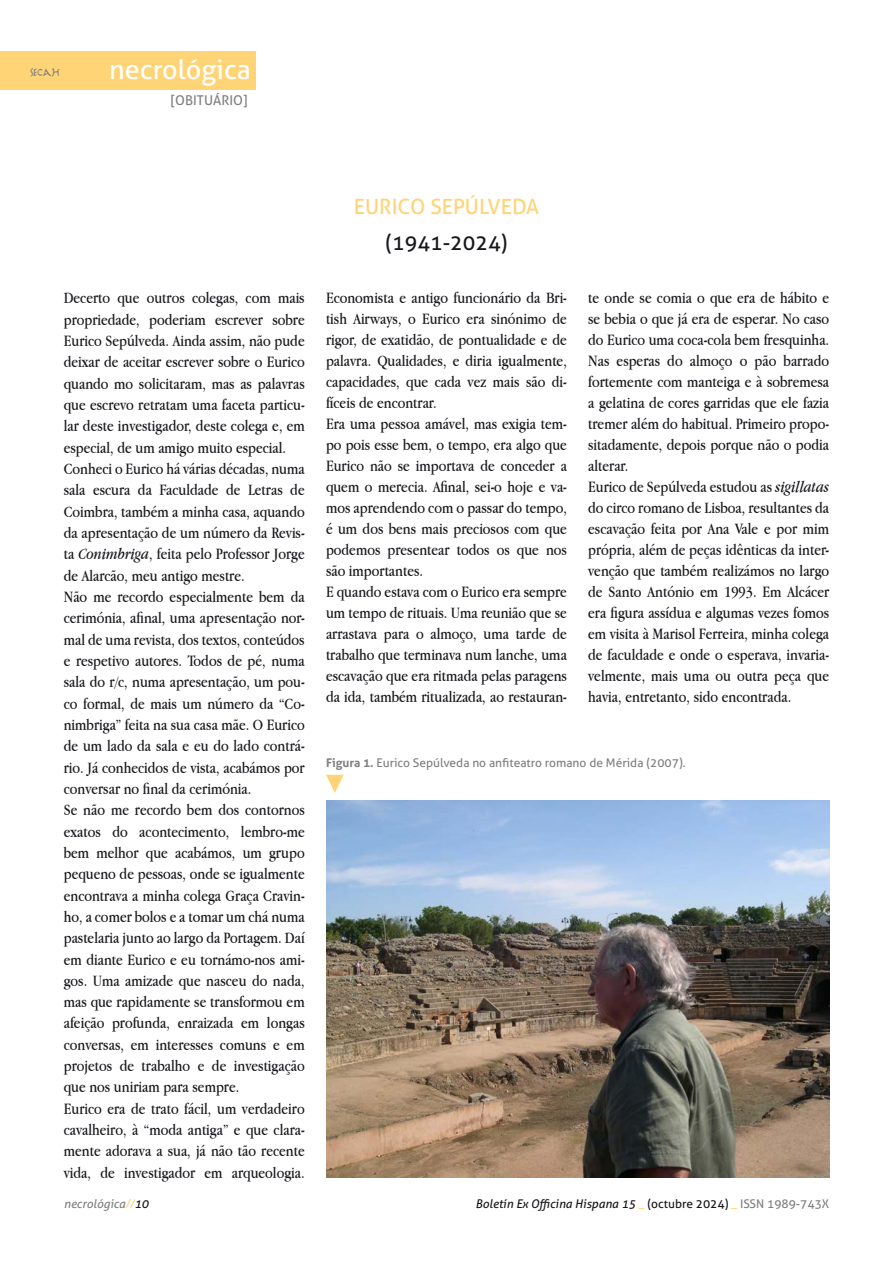
<style>
.page{position:relative;width:893px;height:1263px;background:#fff}
.page>*{position:absolute;margin:0;border:0;box-sizing:border-box;transform-origin:0 0}
.t1{font:27px "Aller";color:#fff}
.NombreDifunto{font:21px "Aller";color:#ffd476}
.NombreDifunto-2{font:21px "Aller";color:#1a171c}
.t2{font:18px "Marathon II";color:#808080}
.TextoCorrido{font:16.5px/21.3px "Apple Garamond";color:#1a171c;text-align:justify}
.t3{font:13.5px "Aller";color:#808080}
.pieFigura{font:12px "Aller";color:#808080}
.t4{font:italic 12px "Aller";color:#1a171c}
.t5{font:italic 12px "Aller";color:#808080}
.s1{font-style:italic}
.s2{font-weight:700}
.s3{color:#ffd476}
.s4{color:#1a171c}
.s5{font-style:normal;color:#ffd476}
.s6{font-style:normal}
.s7{font-style:normal;color:#808080}
</style>
<div class="page">
<div style="left:0;top:51px;width:255px;height:38px;background:#ffd476"></div>
<img style="left:326px;top:800px;width:503px;height:378px">
<svg style="left:326px;top:775px;width:18px;height:18px"></svg>
<p class="t2" style="left:31px;top:64px;width:31px">secah</p>
<h1 class="t1" style="left:109px;top:53px;width:143px">necrológica</h1>
<p class="t3" style="left:171px;top:92px;width:78px">[OBITUÁRIO]</p>
<p class="TextoCorrido" style="left:64px;top:287px;width:242px">Decerto que outros colegas, com mais propriedade, poderiam escrever sobre Eurico Sepúlveda. Ainda assim, não pude deixar de aceitar escrever sobre o Eurico quando mo solicitaram, mas as palavras que escrevo retratam uma faceta particu&shy;lar deste investigador, deste colega e, em especial, de um amigo muito especial.</p>
<p class="TextoCorrido" style="left:64px;top:458px;width:242px">Conheci o Eurico há várias décadas, numa sala escura da Faculdade de Letras de Coimbra, também a minha casa, aquando da apresentação de um número da Revis&shy;ta <span class="s1">Conimbriga</span>, feita pelo Professor Jorge de Alarcão, meu antigo mestre.</p>
<p class="TextoCorrido" style="left:64px;top:586px;width:242px">Não me recordo especialmente bem da cerimónia, afinal, uma apresentação nor&shy;mal de uma revista, dos textos, conteúdos e respetivo autores. Todos de pé, numa sala do r/c, numa apresentação, um pou&shy;co formal, de mais um número da “Co&shy;nimbriga” feita na sua casa mãe. O Eurico de um lado da sala e eu do lado contrá&shy;rio. Já conhecidos de vista, acabámos por conversar no final da cerimónia.</p>
<p class="TextoCorrido" style="left:64px;top:799px;width:242px">Se não me recordo bem dos contornos exatos do acontecimento, lembro-me bem melhor que acabámos, um grupo pequeno de pessoas, onde se igualmente encontrava a minha colega Graça Cravin&shy;ho, a comer bolos e a tomar um chá numa pastelaria junto ao largo da Portagem. Daí em diante Eurico e eu tornámo-nos ami&shy;gos. Uma amizade que nasceu do nada, mas que rapidamente se transformou em afeição profunda, enraizada em longas conversas, em interesses comuns e em projetos de trabalho e de investigação que nos uniriam para sempre.</p>
<p class="TextoCorrido" style="left:64px;top:1097px;width:242px">Eurico era de trato fácil, um verdadeiro cavalheiro, à “moda antiga” e que clara&shy;mente adorava a sua, já não tão recente vida, de investigador em arqueologia.</p>
<p class="NombreDifunto" style="left:354px;top:194px;width:187px">EURICO SEPÚLVEDA</p>
<p class="NombreDifunto-2" style="left:386px;top:230px;width:123px">(1941-2024)</p>
<p class="TextoCorrido" style="left:326px;top:287px;width:242px">Economista e antigo funcionário da Bri&shy;tish Airways, o Eurico era sinónimo de rigor, de exatidão, de pontualidade e de palavra. Qualidades, e diria igualmente, capacidades, que cada vez mais são di&shy;fíceis de encontrar.</p>
<p class="TextoCorrido" style="left:326px;top:413px;width:242px">Era uma pessoa amável, mas exigia tem&shy;po pois esse bem, o tempo, era algo que Eurico não se importava de conceder a quem o merecia. Afinal, sei-o hoje e va&shy;mos aprendendo com o passar do tempo, é um dos bens mais preciosos com que podemos presentear todos os que nos são importantes.</p>
<p class="TextoCorrido" style="left:326px;top:581px;width:242px">E quando estava com o Eurico era sempre um tempo de rituais. Uma reunião que se arrastava para o almoço, uma tarde de trabalho que terminava num lanche, uma escavação que era ritmada pelas paragens da ida, também ritualizada, ao restauran-</p>
<p class="TextoCorrido" style="left:588px;top:287px;width:242px">te onde se comia o que era de hábito e se bebia o que já era de esperar. No caso do Eurico uma coca-cola bem fresquinha.<br>Nas esperas do almoço o pão barrado fortemente com manteiga e à sobremesa a gelatina de cores garridas que ele fazia tremer além do habitual. Primeiro propo&shy;sitadamente, depois porque não o podia alterar.</p>
<p class="TextoCorrido" style="left:588px;top:476px;width:242px">Eurico de Sepúlveda estudou as <span class="s1">sigillatas </span>do circo romano de Lisboa, resultantes da escavação feita por Ana Vale e por mim própria, além de peças idênticas da inter&shy;venção que também realizámos no largo de Santo António em 1993. Em Alcácer era figura assídua e algumas vezes fomos em visita à Marisol Ferreira, minha colega de faculdade e onde o esperava, invaria&shy;velmente, mais uma ou outra peça que havia, entretanto, sido encontrada.</p>
<p class="pieFigura" style="left:326px;top:755px;width:361px"><span class="s2">Figura 1.</span> Eurico Sepúlveda no anfiteatro romano de Mérida (2007).</p>
<p class="t5" style="left:64px;top:1196px;width:87px">necrológica<span class="s3">//</span><span class="s4">10</span></p>
<p class="t4" style="left:476px;top:1196px;width:355px">Boletín Ex Officina Hispana 15 <span class="s5">_</span> <span class="s6">(octubre 2024)</span> <span class="s5">_</span> <span class="s7">ISSN 1989-743X</span></p>
</div>
